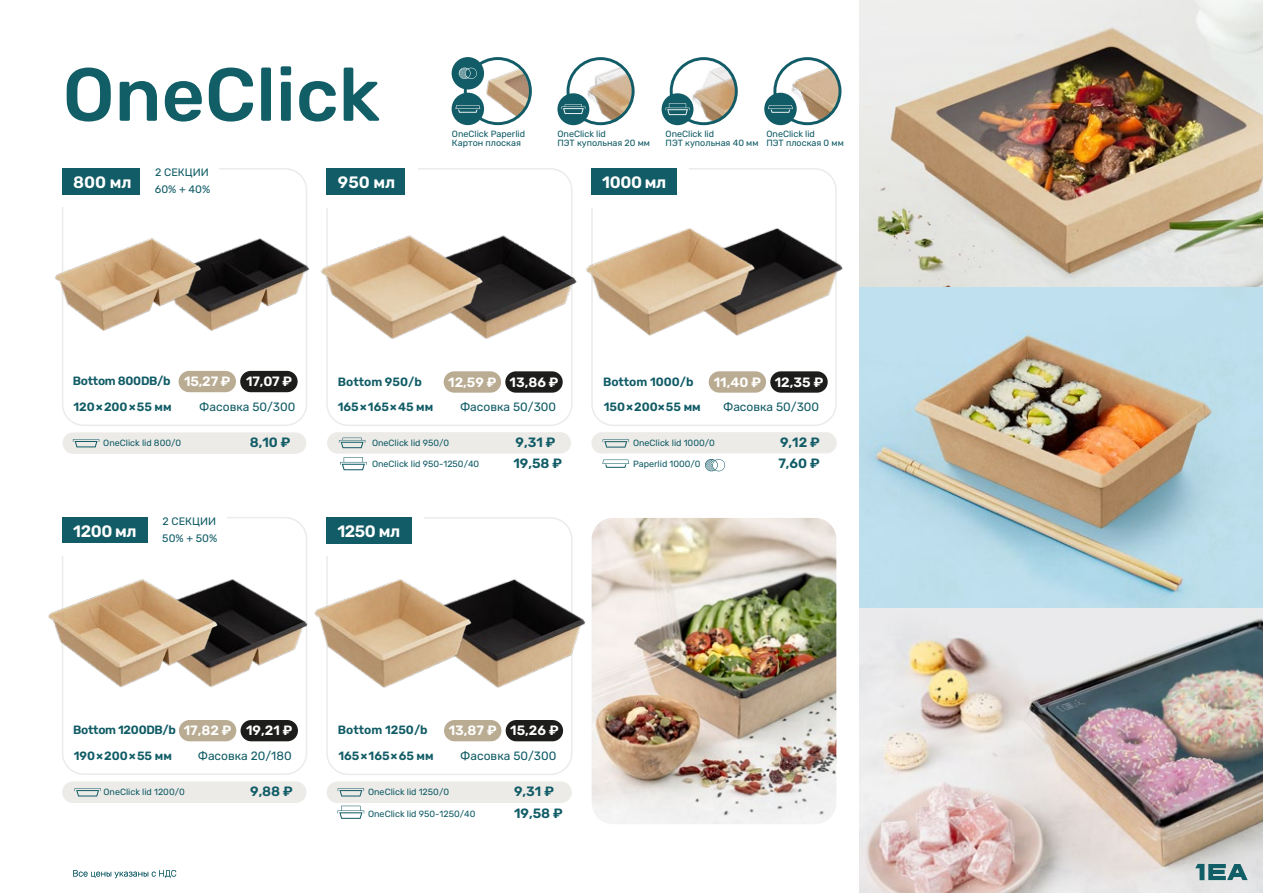
<style>
.page{position:relative;width:1263px;height:893px;background:#fff}
.page>*{position:absolute;margin:0;border:0;box-sizing:border-box;transform-origin:0 0}
.t1{font:500 75px "Rubik";color:#115e67}
.t2{font:600 16.5px "Rubik";letter-spacing:-.025em;color:#fff}
.t3{font:600 13.5px "Rubik";color:#fff}
.t4{font:600 13.5px/21.3px "Rubik";color:#115c66}
.t5{font:600 12px/25.5px "Rubik";color:#115c66}
.t6{font:12px "Rubik";color:#115c66}
.t7{font:600 12px/25.5px "Rubik";letter-spacing:-.025em;color:#115c66}
.t8{font:10.8px/17.1px "Rubik";color:#115c66}
.t9{font:9px/9px "Rubik";color:#115c66}
</style>
<div class="page">
<div style="left:327px;top:432px;width:244px;height:22px;background:#edebe8;border-radius:11px"></div>
<div style="left:591px;top:432px;width:246px;height:22px;background:#edebe8;border-radius:11px"></div>
<div style="left:326px;top:517px;width:246px;height:258px;border:2px solid #ebebe9;border-radius:21px"></div>
<div style="left:327px;top:781px;width:245px;height:22px;background:#edebe8;border-radius:11px"></div>
<svg style="left:338px;top:788px;width:26px;height:8px"></svg>
<div style="left:444px;top:720px;width:57px;height:21px;background:#b9ac92;border-radius:11px"></div>
<div style="left:506px;top:720px;width:57px;height:21px;background:#1d1d1b;border-radius:11px"></div>
<div style="left:325px;top:515px;width:99px;height:41px;background:#fff"></div>
<div style="left:327px;top:517px;width:85px;height:27px;background:#115c66"></div>
<svg style="left:337px;top:806px;width:27px;height:13px"></svg>
<img style="left:478px;top:570px;width:108px;height:126px">
<img style="left:314px;top:570px;width:164px;height:126px">
<svg style="left:603px;top:439px;width:26px;height:9px"></svg>
<svg style="left:602px;top:460px;width:27px;height:8px"></svg>
<div style="left:591px;top:168px;width:246px;height:258px;border:2px solid #ebebe9;border-radius:21px"></div>
<div style="left:591px;top:168px;width:98px;height:39px;background:#fff"></div>
<div style="left:591px;top:168px;width:85px;height:27px;background:#115c66"></div>
<div style="left:709px;top:371px;width:57px;height:22px;background:#b9ac92;border-radius:11px"></div>
<div style="left:770px;top:371px;width:58px;height:22px;background:#1d1d1b;border-radius:11px"></div>
<svg style="left:705px;top:459px;width:20px;height:12px"></svg>
<img style="left:760px;top:212px;width:83px;height:132px">
<img style="left:589px;top:212px;width:171px;height:132px">
<div style="left:62px;top:168px;width:245px;height:258px;border:2px solid #ebebe9;border-radius:21px"></div>
<div style="left:63px;top:432px;width:243px;height:22px;background:#edebe8;border-radius:11px"></div>
<svg style="left:73px;top:439px;width:26px;height:8px"></svg>
<div style="left:179px;top:371px;width:57px;height:21px;background:#b9ac92;border-radius:11px"></div>
<div style="left:240px;top:371px;width:58px;height:21px;background:#1d1d1b;border-radius:11px"></div>
<div style="left:61px;top:168px;width:92px;height:39px;background:#fff"></div>
<div style="left:62px;top:168px;width:78px;height:27px;background:#115c66"></div>
<div style="left:140px;top:167px;width:79px;height:28px;background:#fff"></div>
<img style="left:206px;top:223px;width:103px;height:115px">
<img style="left:55px;top:223px;width:151px;height:115px">
<div style="left:505px;top:371px;width:58px;height:22px;background:#1d1d1b;border-radius:11px"></div>
<div style="left:326px;top:168px;width:246px;height:258px;border:2px solid #ebebe9;border-radius:21px"></div>
<div style="left:326px;top:168px;width:92px;height:39px;background:#fff"></div>
<div style="left:444px;top:371px;width:57px;height:22px;background:#b9ac92;border-radius:11px"></div>
<svg style="left:339px;top:438px;width:26px;height:10px"></svg>
<div style="left:327px;top:168px;width:78px;height:27px;background:#115c66"></div>
<img style="left:496px;top:209px;width:93px;height:138px">
<img style="left:309px;top:209px;width:187px;height:138px">
<svg style="left:73px;top:870px;width:103px;height:8px"></svg>
<img style="left:592px;top:518px;width:244px;height:306px">
<div style="left:62px;top:517px;width:245px;height:258px;border:2px solid #ebebe9;border-radius:21px"></div>
<div style="left:62px;top:781px;width:244px;height:22px;background:#edebe8;border-radius:11px"></div>
<svg style="left:74px;top:788px;width:27px;height:8px"></svg>
<div style="left:179px;top:720px;width:57px;height:21px;background:#b9ac92;border-radius:11px"></div>
<div style="left:241px;top:720px;width:57px;height:21px;background:#1d1d1b;border-radius:11px"></div>
<div style="left:61px;top:515px;width:99px;height:41px;background:#fff"></div>
<div style="left:62px;top:518px;width:85px;height:25px;background:#115c66"></div>
<div style="left:148px;top:516px;width:79px;height:28px;background:#fff"></div>
<img style="left:225px;top:560px;width:83px;height:136px">
<img style="left:48px;top:560px;width:177px;height:136px">
<img style="left:859px;top:0;width:403px;height:287px">
<img style="left:859px;top:607px;width:403px;height:286px">
<img style="left:859px;top:287px;width:403px;height:320px">
<svg style="left:557px;top:93px;width:32px;height:32px"></svg>
<svg style="left:561px;top:57px;width:74px;height:68px"></svg>
<svg style="left:662px;top:93px;width:31px;height:32px"></svg>
<svg style="left:666px;top:57px;width:72px;height:68px"></svg>
<svg style="left:764px;top:93px;width:33px;height:32px"></svg>
<svg style="left:768px;top:57px;width:73px;height:68px"></svg>
<div style="left:452px;top:93px;width:32px;height:32px;background:#115c66;border-radius:50%"></div>
<div style="left:452px;top:57px;width:32px;height:33px;background:#115c66;border-radius:50%"></div>
<svg style="left:455px;top:57px;width:77px;height:68px"></svg>
<svg style="left:340px;top:457px;width:27px;height:13px"></svg>
<svg style="left:1143px;top:864px;width:104px;height:16px"></svg>
<h1 class="t1" style="left:63px;top:53px;width:319px">OneClick</h1>
<h2 class="t2" style="left:73px;top:173px;width:60px">800 мл</h2>
<p class="t8" style="left:155px;top:164px;width:57px">2 СЕКЦИИ<br>60% + 40%</p>
<h2 class="t2" style="left:338px;top:173px;width:59px">950 мл</h2>
<p class="t9" style="left:452px;top:130px;width:75px">OneClick Paperlid<br>Картон плоская</p>
<p class="t9" style="left:557px;top:130px;width:94px">OneClick lid<br>ПЭТ купольная 20 мм</p>
<p class="t9" style="left:666px;top:130px;width:94px">OneClick lid<br>ПЭТ купольная 40 мм</p>
<p class="t9" style="left:766px;top:130px;width:79px">OneClick lid<br>ПЭТ плоская 0 мм</p>
<h2 class="t2" style="left:602px;top:173px;width:66px">1000 мл</h2>
<h3 class="t7" style="left:73px;top:369px;width:99px">Bottom 800DB/b</h3>
<h3 class="t3" style="left:714px;top:374px;width:111px">11,40 ₽ 12,35 ₽</h3>
<h3 class="t5" style="left:338px;top:369px;width:85px">Bottom 950/b</h3>
<h3 class="t3" style="left:448px;top:374px;width:50px">12,59 ₽</h3>
<h3 class="t5" style="left:338px;top:394px;width:97px">165×165×45 мм</h3>
<h3 class="t6" style="left:460px;top:400px;width:98px">Фасовка 50/300</h3>
<p class="t9" style="left:372px;top:439px;width:79px">OneClick lid 950/0</p>
<p class="t9" style="left:372px;top:460px;width:109px">OneClick lid 950-1250/40</p>
<h3 class="t5" style="left:603px;top:370px;width:99px;line-height:24.9px">Bottom 1000/b<br>150×200×55 мм</h3>
<h3 class="t3" style="left:184px;top:374px;width:109px">15,27 ₽ 17,07 ₽</h3>
<h3 class="t3" style="left:509px;top:374px;width:50px">13,86 ₽</h3>
<h3 class="t5" style="left:74px;top:394px;width:100px">120×200×55 мм</h3>
<h3 class="t6" style="left:199px;top:400px;width:98px">Фасовка 50/300</h3>
<h3 class="t6" style="left:723px;top:400px;width:98px">Фасовка 50/300</h3>
<h3 class="t4" style="left:778px;top:432px;width:43px">9,12 ₽<br>7,60 ₽</h3>
<h3 class="t4" style="left:516px;top:432px;width:41px">9,31 ₽</h3>
<p class="t9" style="left:103px;top:439px;width:79px">OneClick lid 800/0</p>
<h3 class="t4" style="left:250px;top:432px;width:42px">8,10 ₽</h3>
<p class="t9" style="left:633px;top:439px;width:83px">OneClick lid 1000/0</p>
<p class="t9" style="left:633px;top:460px;width:69px">Paperlid 1000/0</p>
<h3 class="t4" style="left:513px;top:453px;width:50px">19,58 ₽</h3>
<h2 class="t2" style="left:73px;top:522px;width:65px">1200 мл</h2>
<p class="t8" style="left:162px;top:513px;width:56px">2 СЕКЦИИ<br>50% + 50%</p>
<h2 class="t2" style="left:337px;top:522px;width:64px">1250 мл</h2>
<h3 class="t7" style="left:73px;top:718px;width:104px">Bottom 1200DB/b<br>190×200×55 мм</h3>
<h3 class="t3" style="left:184px;top:723px;width:110px">17,82 ₽ 19,21 ₽</h3>
<h3 class="t6" style="left:198px;top:749px;width:95px">Фасовка 20/180</h3>
<h3 class="t5" style="left:338px;top:718px;width:97px">Bottom 1250/b<br>165×165×65 мм</h3>
<h3 class="t3" style="left:449px;top:723px;width:49px">13,87 ₽</h3>
<h3 class="t3" style="left:510px;top:723px;width:50px">15,26 ₽</h3>
<h3 class="t6" style="left:460px;top:749px;width:98px">Фасовка 50/300</h3>
<p class="t9" style="left:103px;top:788px;width:83px">OneClick lid 1200/0</p>
<h3 class="t4" style="left:250px;top:781px;width:44px">9,88 ₽</h3>
<h3 class="t4" style="left:514px;top:781px;width:50px">9,31 ₽<br>19,58 ₽</h3>
<p class="t9" style="left:368px;top:788px;width:82px">OneClick lid 1250/0</p>
<p class="t9" style="left:368px;top:809px;width:109px">OneClick lid 950-1250/40</p>
</div>
